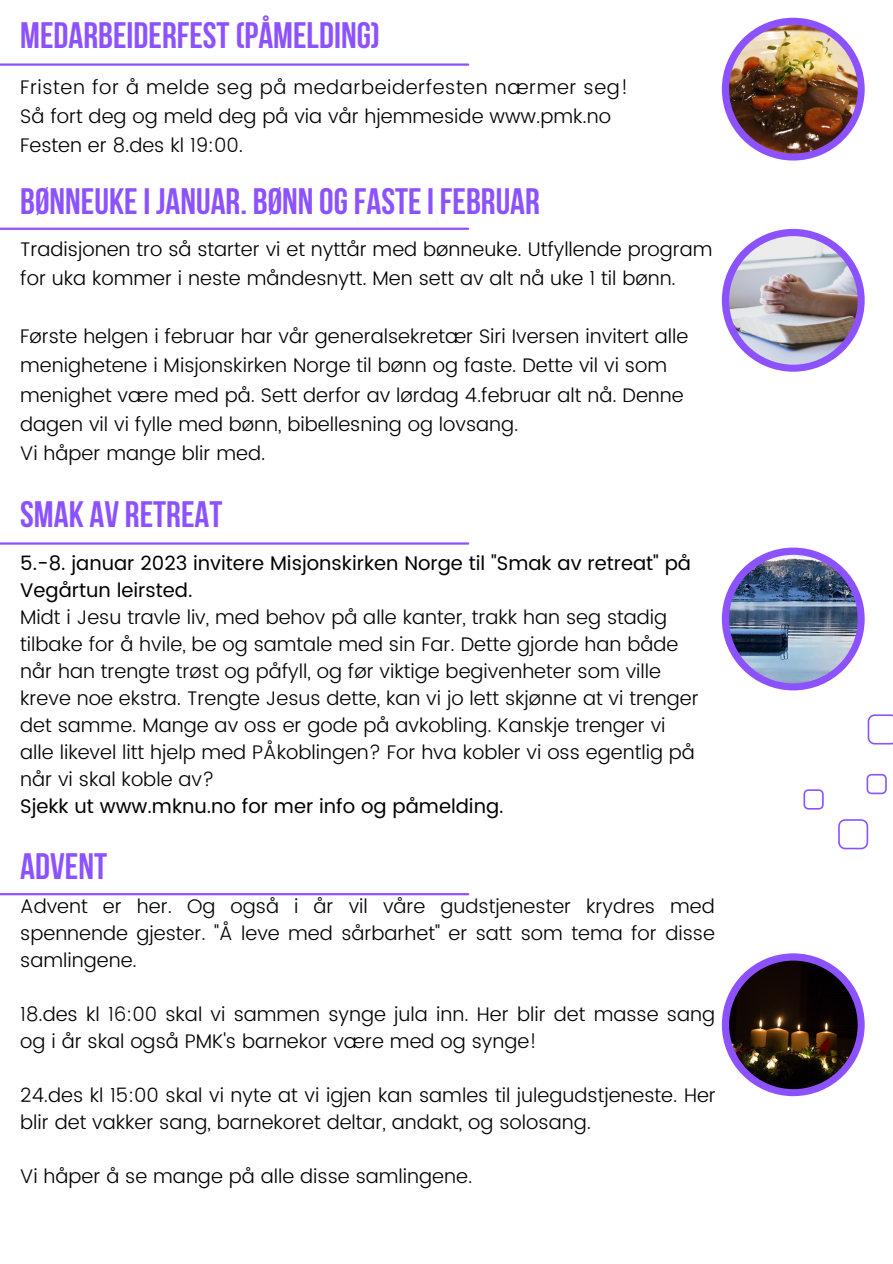
<style>
.page{position:relative;width:893px;height:1264px;background:#fff}
.page>*{position:absolute;margin:0;border:0;box-sizing:border-box;transform-origin:0 0}
.t1{font:700 36.6px "Bebas Neue";color:#8c52ff}
.t2{font:300 19.65px/27px "Poppins";color:#000}
.t3{font:19.65px/27px "Poppins";color:#000}
</style>
<div class="page">
<hr style="left:0;top:63px;width:468px;height:3px;background:#8c52ff">
<svg style="left:867px;top:714px;width:25px;height:30px"></svg>
<svg style="left:866px;top:774px;width:20px;height:20px"></svg>
<svg style="left:838px;top:819px;width:30px;height:30px"></svg>
<svg style="left:803px;top:789px;width:20px;height:20px"></svg>
<div style="left:721px;top:18px;width:143px;height:142px;background:#8c52ff;border-radius:50%"></div>
<img style="left:729px;top:25px;width:128px;height:128px;border-radius:50%">
<svg style="left:721px;top:547px;width:143px;height:143px;background:#915dfb"></svg>
<img style="left:729px;top:555px;width:128px;height:128px;border-radius:50%">
<div style="left:721px;top:229px;width:143px;height:143px;background:#8c52ff;border-radius:50%"></div>
<img style="left:729px;top:236px;width:128px;height:129px;border-radius:50%">
<hr style="left:0;top:228px;width:468px;height:2px;background:#8c52ff">
<div style="left:721px;top:953px;width:143px;height:143px;background:#8c52ff;border-radius:50%"></div>
<img style="left:729px;top:960px;width:128px;height:129px;border-radius:50%">
<hr style="left:0;top:893px;width:468px;height:2px;background:#8c52ff">
<hr style="left:0;top:542px;width:468px;height:2px;background:#8c52ff">
<h1 class="t1" style="left:20px;top:21px;width:361px">MEDARBEIDERFEST(PÅMELDING)</h1>
<p class="t2" style="left:20px;top:72px;width:609px;line-height:29.2px">Fristen for å melde seg på medarbeiderfesten nærmer seg!<br>Så fort deg og meld deg på via vår hjemmeside www.pmk.no<br>Festen er 8.des kl 19:00.</p>
<h1 class="t1" style="left:20px;top:186px;width:521px">BØNNEUKEI JANUAR. BØNN OGFASTEIFEBRUAR</h1>
<p class="t2" style="left:20px;top:234px;width:693px;line-height:29.2px">Tradisjonen tro så starter vi et nyttår med bønneuke. Utfyllende program for uka kommer i neste måndesnytt. Men sett av alt nå uke 1 til bønn.</p>
<p class="t2" style="left:20px;top:322px;width:669px;line-height:29.2px">Første helgen i februar har vår generalsekretær Siri Iversen invitert alle menighetene i Misjonskirken Norge til bønn og faste. Dette vil vi som menighet være med på. Sett derfor av lørdag 4.februar alt nå. Denne dagen vil vi fylle med bønn, bibellesning og lovsang.<br>Vi håper mange blir med.</p>
<h1 class="t1" style="left:20px;top:500px;width:204px">SMAK AV RETREAT</h1>
<p class="t3" style="left:20px;top:550px;width:672px">5.-8. januar 2023 invitere Misjonskirken Norge til "Smak av retreat" på<br>Vegårtun leirsted.</p>
<p class="t2" style="left:20px;top:604px;width:680px">Midt i Jesu travle liv, med behov på alle kanter, trakk han seg stadig tilbake for å hvile, be og samtale med sin Far. Dette gjorde han både når han trengte trøst og påfyll, og før viktige begivenheter som ville kreve noe ekstra. Trengte Jesus dette, kan vi jo lett skjønne at vi trenger det samme. Mange av oss er gode på avkobling. Kanskje trenger vi alle likevel litt hjelp med PÅkoblingen? For hva kobler vi oss egentlig på når vi skal koble av?</p>
<p class="t3" style="left:20px;top:793px;width:485px">Sjekk ut www.mknu.no for mer info og påmelding.</p>
<h1 class="t1" style="left:20px;top:851px;width:88px">ADVENT</h1>
<p class="t2" style="left:20px;top:892px;width:696px;text-align:justify">Advent er her. Og også i år vil våre gudstjenester krydres med spennende gjester. "Å leve med sårbarhet" er satt som tema for disse samlingene.</p>
<p class="t2" style="left:20px;top:1000px;width:696px">18.des kl 16:00 skal vi sammen synge jula inn. Her blir det masse sang og i år skal også PMK's barnekor være med og synge!</p>
<p class="t2" style="left:20px;top:1081px;width:697px">24.des kl 15:00 skal vi nyte at vi igjen kan samles til julegudstjeneste. Her blir det vakker sang, barnekoret deltar, andakt, og solosang.</p>
<p class="t2" style="left:20px;top:1162px;width:453px">Vi håper å se mange på alle disse samlingene.</p>
</div>
